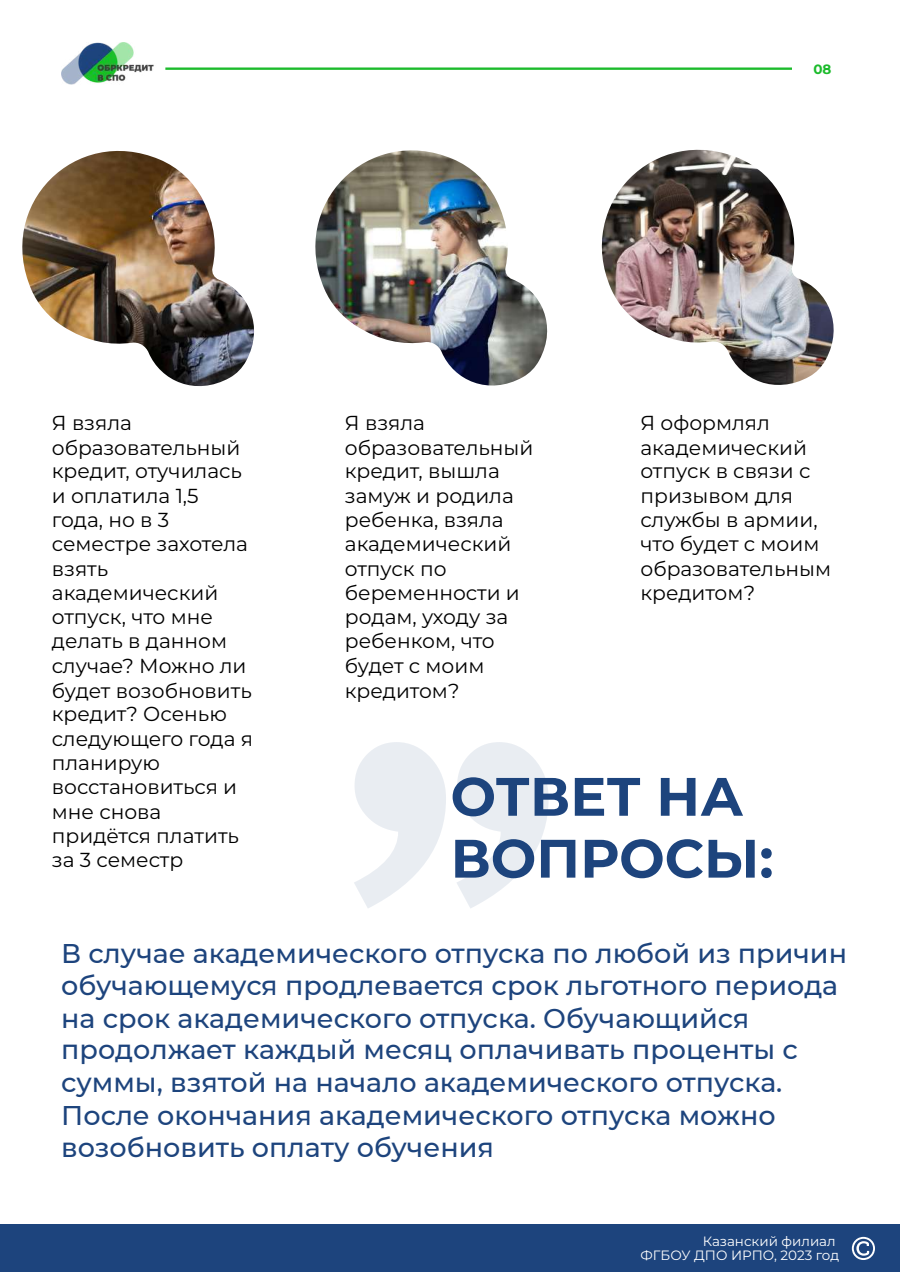
<style>
.page{position:relative;width:900px;height:1272px;background:#fff}
.page>*{position:absolute;margin:0;border:0;box-sizing:border-box;transform-origin:0 0}
.t1{font:700 54px/61.8px "Montserrat";color:#1d447d}
.t2{font:500 27px/32.4px "Montserrat";color:#1d447d}
.t3{font:20.25px/24.3px "Montserrat";color:#000}
.t4{font:13.5px/13.5px "Montserrat";color:#fff;text-align:right}
.t5{font:700 13.5px "Montserrat";color:#1cbb2c}
</style>
<div class="page">
<hr style="left:165px;top:67px;width:627px;height:3px;background:#1cbb2c">
<img style="left:61px;top:42px;width:105px;height:43px">
<div style="left:0;top:1224px;width:900px;height:48px;background:#1d447d"></div>
<svg style="left:852px;top:1237px;width:23px;height:23px"></svg>
<svg style="left:354px;top:742px;width:92px;height:166px"></svg>
<svg style="left:457px;top:742px;width:92px;height:166px"></svg>
<img style="left:22px;top:151px;width:232px;height:235px">
<img style="left:315px;top:150px;width:232px;height:236px">
<img style="left:602px;top:150px;width:232px;height:235px">
<p class="t5" style="left:813px;top:61px;width:20px">08</p>
<p class="t3" style="left:52px;top:410px;width:203px">Я взяла образовательный кредит, отучилась и оплатила 1,5 года, но в 3 семестре захотела взять академический отпуск, что мне делать в данном случае? Можно ли будет возобновить кредит? Осенью следующего года я планирую восстановиться и мне снова придётся платить за 3 семестр</p>
<p class="t3" style="left:345px;top:410px;width:190px">Я взяла образовательный кредит, вышла замуж и родила ребенка, взяла академический отпуск по беременности и родам, уходу за ребенком, что будет с моим кредитом?</p>
<p class="t3" style="left:641px;top:410px;width:192px">Я оформлял академический отпуск в связи с призывом для службы в армии, что будет с моим образовательным кредитом?</p>
<h1 class="t1" style="left:451px;top:765px;width:324px">ОТВЕТ НА<br>ВОПРОСЫ:</h1>
<p class="t2" style="left:61px;top:937px;width:787px">В случае академического отпуска по любой из причин обучающемуся продлевается срок льготного периода на срок академического отпуска. Обучающийся продолжает каждый месяц оплачивать проценты с суммы, взятой на начало академического отпуска.<br>После окончания академического отпуска можно возобновить оплату обучения</p>
<p class="t4" style="left:640px;top:1234px;width:200px">Казанский филиал<br>ФГБОУ ДПО ИРПО, 2023 год</p>
<p class="t4" style="left:643px;top:1235px;width:200px">Казанский филиал<br>ФГБОУ ДПО ИРПО, 2023 год</p>
</div>
